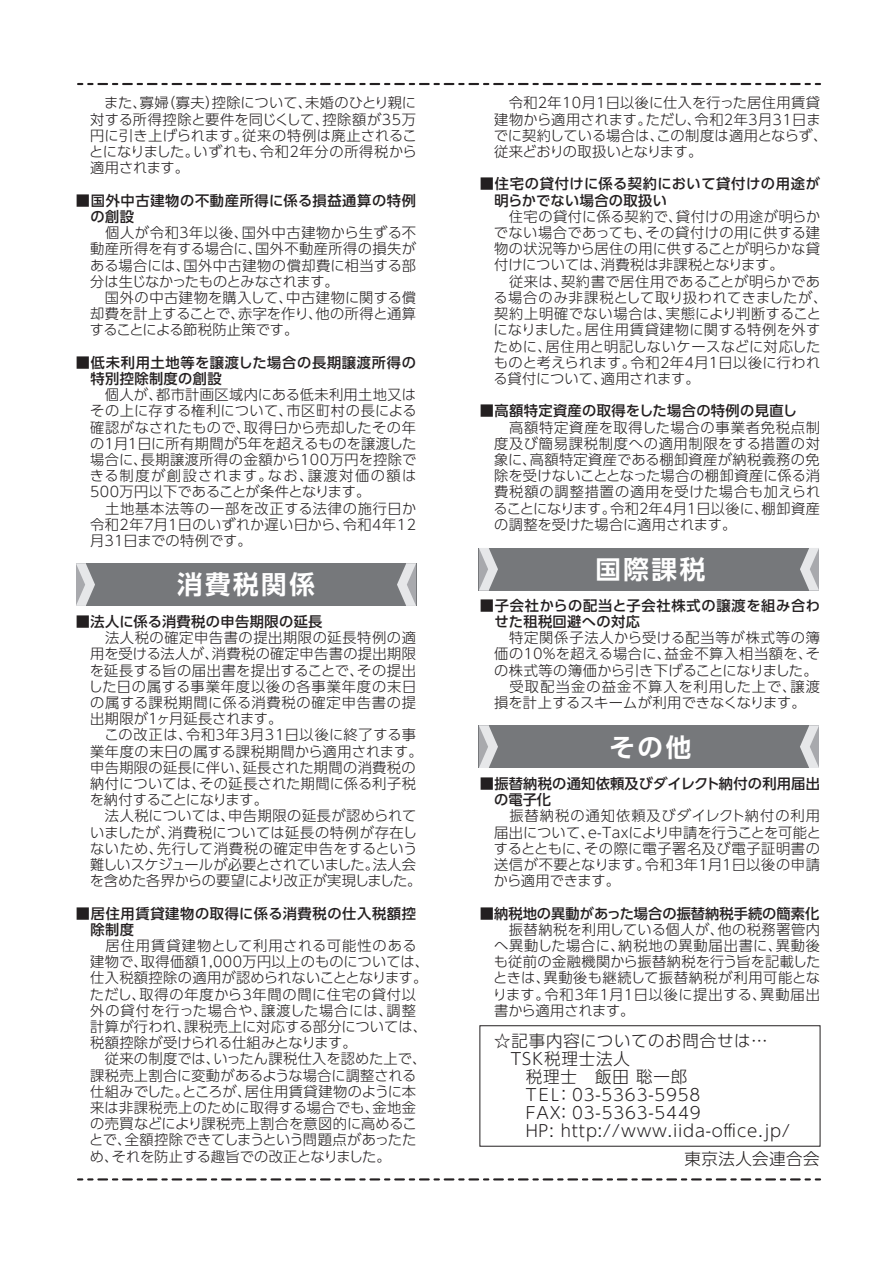
<style>
.page{position:relative;width:893px;height:1263px;background:#fff}
.page>*{position:absolute;margin:0;border:0;box-sizing:border-box;transform-origin:0 0}
.t1{font:25.5px "UD Shin Go Pro De Bold 90 pv RKSJ H";letter-spacing:.1em;color:#fff}
.t2{font:16.5px "UD Shin Go Pr 6 N Light 90 pv RKSJ H";letter-spacing:.05em;color:#231f20}
.t3{font:16.5px "UD Shin Go Pr 6 N Light 90 pv RKSJ H";letter-spacing:.025em;color:#231f20}
.t4{font:14.25px/16.2px "UD Shin Go Pr 6 N Light 90 pv RKSJ H";letter-spacing:.02em;color:#231f20}
.t5{font:14.25px/16.2px "UD Shin Go Pr 6 N Medium 90 pv RKSJ H";letter-spacing:.025em;color:#231f20}
.t6{font:14.25px/16.2px "UD Shin Go Pr 6 N Light 90 pv RKSJ H";letter-spacing:.04em;color:#231f20}
.t7{font:14.25px/16.2px "UD Shin Go Pr 6 N Medium 90 pv RKSJ H";letter-spacing:.045em;color:#231f20}
.t8{font:14.25px/16.2px "UD Shin Go Pr 6 N Medium 90 pv RKSJ H";letter-spacing:.05em;color:#231f20}
.t9{font:14.25px "UD Shin Go Pr 6 N Medium 90 pv RKSJ H";color:#231f20}
.s1{font-family:"UD Shin Go Pr 6 N Light 90 pv RKSJ H"}
</style>
<div class="page">
<svg style="left:88px;top:83px;width:732px;height:2px"></svg>
<svg style="left:88px;top:1178px;width:732px;height:2px"></svg>
<div style="left:479px;top:1025px;width:341px;height:121px;border:1px solid #231f20"></div>
<div style="left:76px;top:563px;width:340px;height:43px;background:#76787b"></div>
<svg style="left:76px;top:563px;width:19px;height:43px"></svg>
<svg style="left:397px;top:563px;width:19px;height:43px"></svg>
<div style="left:479px;top:725px;width:340px;height:43px;background:#76787b"></div>
<svg style="left:479px;top:725px;width:19px;height:43px"></svg>
<svg style="left:800px;top:725px;width:19px;height:43px"></svg>
<div style="left:479px;top:548px;width:340px;height:42px;background:#76787b"></div>
<svg style="left:479px;top:548px;width:19px;height:42px"></svg>
<svg style="left:800px;top:548px;width:19px;height:42px"></svg>
<p class="t4" style="left:89px;top:97px;width:329px;text-align:justify">　また、寡婦（寡夫）控除について、未婚のひとり親に対する所得控除と要件を同じくして、控除額が35万円に引き上げられます。従来の特例は廃止されることになりました。いずれも、令和２年分の所得税から適用されます。</p>
<p class="t7" style="left:76px;top:194px;width:342px"><span class="s1">■</span>国外中古建物の不動産所得に係る損益通算の特例　の創設</p>
<p class="t4" style="left:90px;top:227px;width:328px">　個人が令和３年以後、国外中古建物から生ずる不動産所得を有する場合に、国外不動産所得の損失がある場合には、国外中古建物の償却費に相当する部分は生じなかったものとみなされます。<br>　国外の中古建物を購入して、中古建物に関する償却費を計上することで、赤字を作り、他の所得と通算することによる節税防止策です。</p>
<p class="t8" style="left:76px;top:356px;width:342px">■低未利用土地等を譲渡した場合の長期譲渡所得の　特別控除制度の創設</p>
<p class="t4" style="left:90px;top:389px;width:329px">　個人が、都市計画区域内にある低未利用土地又はその上に存する権利について、市区町村の長による確認がなされたもので、取得日から売却したその年の１月１日に所有期間が５年を超えるものを譲渡した場合に、長期譲渡所得の金額から100万円を控除できる制度が創設されます。なお、譲渡対価の額は<br>500万円以下であることが条件となります。<br>　土地基本法等の一部を改正する法律の施行日か令和2年7月1日のいずれか遅い日から、令和4年12月31日までの特例です。</p>
<h1 class="t1" style="left:177px;top:575px;width:139px">消費税関係</h1>
<p class="t5" style="left:76px;top:615px;width:248px">■法人に係る消費税の申告期限の延長</p>
<p class="t4" style="left:89px;top:632px;width:336px">　法人税の確定申告書の提出期限の延長特例の適用を受ける法人が、消費税の確定申告書の提出期限を延長する旨の届出書を提出することで、その提出した日の属する事業年度以後の各事業年度の末日の属する課税期間に係る消費税の確定申告書の提出期限が１ヶ月延長されます。<br>　この改正は、令和３年３月31日以後に終了する事業年度の末日の属する課税期間から適用されます。申告期限の延長に伴い、延長された期間の消費税の納付については、その延長された期間に係る利子税を納付することになります。<br>　法人税については、申告期限の延長が認められていましたが、消費税については延長の特例が存在しないため、先行して消費税の確定申告をするという難しいスケジュールが必要とされていました。法人会を含めた各界からの要望により改正が実現しました。</p>
<p class="t7" style="left:76px;top:907px;width:342px"><span class="s1">■</span>居住用賃貸建物の取得に係る消費税の仕入税額控　除制度</p>
<p class="t4" style="left:89px;top:939px;width:341px">　居住用賃貸建物として利用される可能性のある建物で、取得価額1,000万円以上のものについては、仕入税額控除の適用が認められないこととなります。ただし、取得の年度から3年間の間に住宅の貸付以外の貸付を行った場合や、譲渡した場合には、調整計算が行われ、課税売上に対応する部分については、税額控除が受けられる仕組みとなります。<br>　従来の制度では、いったん課税仕入を認めた上で、課税売上割合に変動があるような場合に調整される仕組みでした。ところが、居住用賃貸建物のように本来は非課税売上のために取得する場合でも、金地金の売買などにより課税売上割合を意図的に高めることで、全額控除できてしまうという問題点があったため、それを防止する趣旨での改正となりました。</p>
<p class="t4" style="left:494px;top:97px;width:335px">　令和２年10月1日以後に仕入を行った居住用賃貸建物から適用されます。ただし、令和２年３月31日までに契約している場合は、この制度は適用とならず、従来どおりの取扱いとなります。</p>
<p class="t5" style="left:480px;top:178px;width:342px">■住宅の貸付けに係る契約において貸付けの用途が　明らかでない場合の取扱い</p>
<p class="t4" style="left:494px;top:210px;width:335px">　住宅の貸付に係る契約で、貸付けの用途が明らかでない場合であっても、その貸付けの用に供する建物の状況等から居住の用に供することが明らかな貸付けについては、消費税は非課税となります。<br>　従来は、契約書で居住用であることが明らかである場合のみ非課税として取り扱われてきましたが、契約上明確でない場合は、実態により判断することになりました。居住用賃貸建物に関する特例を外すために、居住用と明記しないケースなどに対応したものと考えられます。令和２年４月１日以後に行われる貸付について、適用されます。</p>
<p class="t5" style="left:480px;top:405px;width:319px">■高額特定資産の取得をした場合の特例の見直し</p>
<p class="t4" style="left:494px;top:421px;width:328px;text-align:justify">　高額特定資産を取得した場合の事業者免税点制度及び簡易課税制度への適用制限をする措置の対象に、高額特定資産である棚卸資産が納税義務の免除を受けないこととなった場合の棚卸資産に係る消費税額の調整措置の適用を受けた場合も加えられることになります。令和２年４月１日以後に、棚卸資産の調整を受けた場合に適用されます。</p>
<h1 class="t1" style="left:595px;top:560px;width:111px">国際課税</h1>
<p class="t5" style="left:480px;top:599px;width:342px">■子会社からの配当と子会社株式の譲渡を組み合わ　せた租税回避への対応</p>
<p class="t6" style="left:494px;top:632px;width:327px">　特定関係子法人から受ける配当等が株式等の簿価の１０％を超える場合に、益金不算入相当額を、その株式等の簿価から引き下げることになりました。　受取配当金の益金不算入を利用した上で、譲渡損を計上するスキームが利用できなくなります。</p>
<h1 class="t1" style="left:609px;top:737px;width:83px">その他</h1>
<p class="t5" style="left:480px;top:777px;width:342px">■振替納税の通知依頼及びダイレクト納付の利用届出　の電子化</p>
<p class="t4" style="left:494px;top:810px;width:329px;text-align:justify">　振替納税の通知依頼及びダイレクト納付の利用届出について、e-Taxにより申請を行うことを可能とするとともに、その際に電子署名及び電子証明書の送信が不要となります。令和３年１月１日以後の申請から適用できます。</p>
<p class="t9" style="left:480px;top:908px;width:341px">■納税地の異動があった場合の振替納税手続の簡素化</p>
<p class="t4" style="left:493px;top:923px;width:329px;text-align:justify">　振替納税を利用している個人が、他の税務署管内へ異動した場合に、納税地の異動届出書に、異動後も従前の金融機関から振替納税を行う旨を記載したときは、異動後も継続して振替納税が利用可能となります。令和３年１月１日以後に提出する、異動届出書から適用されます。</p>
<p class="t2" style="left:494px;top:1034px;width:275px">☆記事内容についてのお問合せは…</p>
<p class="t2" style="left:508px;top:1052px;width:124px">ＴＳＫ税理士法人</p>
<p class="t2" style="left:526px;top:1070px;width:163px">税理士　飯田 聡一郎</p>
<p class="t2" style="left:526px;top:1088px;width:176px">TEL：03-5363-5958</p>
<p class="t2" style="left:526px;top:1106px;width:176px">FAX：03-5363-5449</p>
<p class="t2" style="left:526px;top:1124px;width:266px">HP: http://www.iida-office.jp/</p>
<p class="t3" style="left:685px;top:1152px;width:136px">東京法人会連合会</p>
</div>
